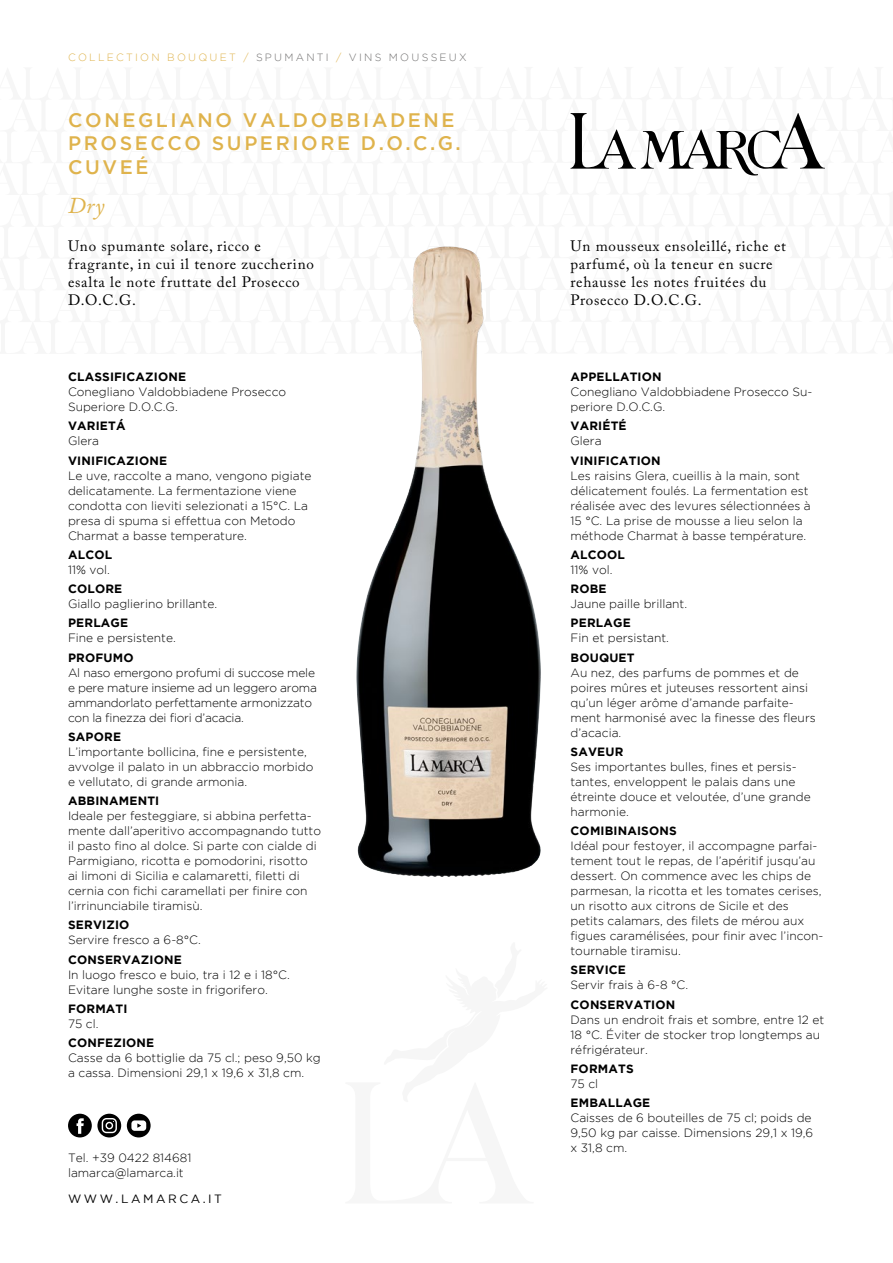
<style>
.page{position:relative;width:893px;height:1263px;background:#fff}
.page>*{position:absolute;margin:0;border:0;box-sizing:border-box;transform-origin:0 0}
.t1{font:italic 22.5px "Adobe Caslon Pro";color:#dfb34c}
.t2{font:500 19.5px/23.4px "Gotham";letter-spacing:.135em;color:#dfb34c}
.t3{font:15px/18px "Adobe Caslon Pro";letter-spacing:.05em;color:#000}
.t4{font:300 12px/15px "Gotham";color:#000}
.t5{font:700 12px "Gotham";letter-spacing:.015em;color:#000}
.t6{font:300 12px/15px "Gotham";letter-spacing:-.02em;color:#000}
.t7{font:12px "Gotham";letter-spacing:.215em;color:#000}
.t8{font:300 10.5px "Gotham";letter-spacing:.215em;color:#706f6f}
.s1{color:#dfb34c}
</style>
<div class="page">
<img style="left:356px;top:354px;width:185px;height:523px">
<svg style="left:412px;top:113px;width:413px;height:241px"></svg>
<svg style="left:68px;top:1114px;width:53px;height:23px"></svg>
<svg style="left:127px;top:1114px;width:24px;height:23px"></svg>
<p class="t8" style="left:68px;top:51px;width:400px"><span class="s1">COLLECTION BOUQUET /</span> SPUMANTI <span class="s1">/</span> VINS MOUSSEUX</p>
<h2 class="t2" style="left:68px;top:108px;width:394px">CONEGLIANO VALDOBBIADENE<br>PROSECCO SUPERIORE D.O.C.G.<br>CUVEÉ</h2>
<h1 class="t1" style="left:68px;top:192px;width:38px">Dry</h1>
<p class="t3" style="left:68px;top:237px;width:247px">Uno spumante solare, ricco e fragrante, in cui il tenore zuccherino esalta le note fruttate del Prosecco<br>D.O.C.G.</p>
<p class="t3" style="left:570px;top:237px;width:217px">Un mousseux ensoleillé, riche et parfumé, où la teneur en sucre rehausse les notes fruitées du<br>Prosecco D.O.C.G.</p>
<p class="t5" style="left:68px;top:370px;width:119px">CLASSIFICAZIONE</p>
<p class="t4" style="left:68px;top:384px;width:220px">Conegliano Valdobbiadene Prosecco<br>Superiore D.O.C.G.</p>
<p class="t5" style="left:68px;top:419px;width:59px">VARIETÁ</p>
<p class="t4" style="left:68px;top:433px;width:33px">Glera</p>
<p class="t5" style="left:68px;top:453px;width:101px">VINIFICAZIONE</p>
<p class="t4" style="left:68px;top:468px;width:245px">Le uve, raccolte a mano, vengono pigiate delicatamente. La fermentazione viene condotta con lieviti selezionati a 15°C. La presa di spuma si effettua con Metodo Charmat a basse temperature.</p>
<p class="t5" style="left:68px;top:548px;width:46px">ALCOL</p>
<p class="t4" style="left:68px;top:562px;width:43px">11% vol.</p>
<p class="t5" style="left:68px;top:582px;width:56px">COLORE</p>
<p class="t4" style="left:68px;top:596px;width:151px">Giallo paglierino brillante.</p>
<p class="t5" style="left:68px;top:616px;width:62px">PERLAGE</p>
<p class="t4" style="left:68px;top:630px;width:109px">Fine e persistente.</p>
<p class="t5" style="left:68px;top:650px;width:67px">PROFUMO</p>
<p class="t6" style="left:68px;top:665px;width:250px">Al naso emergono profumi di succose mele e pere mature insieme ad un leggero aroma ammandorlato perfettamente armonizzato con la finezza dei fiori d’acacia.</p>
<p class="t5" style="left:68px;top:730px;width:54px">SAPORE</p>
<p class="t4" style="left:68px;top:744px;width:247px">L’importante bollicina, fine e persistente, avvolge il palato in un abbraccio morbido e vellutato, di grande armonia.</p>
<p class="t5" style="left:68px;top:794px;width:93px">ABBINAMENTI</p>
<p class="t4" style="left:68px;top:808px;width:255px">Ideale per festeggiare, si abbina perfetta&shy;mente dall’aperitivo accompagnando tutto il pasto fino al dolce. Si parte con cialde di Parmigiano, ricotta e pomodorini, risotto<br>ai limoni di Sicilia e calamaretti, filetti di cernia con fichi caramellati per finire con l’irrinunciabile tiramisù.</p>
<p class="t5" style="left:68px;top:918px;width:63px">SERVIZIO</p>
<p class="t4" style="left:68px;top:932px;width:134px">Servire fresco a 6-8°C.</p>
<p class="t5" style="left:68px;top:952px;width:115px">CONSERVAZIONE</p>
<p class="t4" style="left:68px;top:967px;width:223px">In luogo fresco e buio, tra i 12 e i 18°C.<br>Evitare lunghe soste in frigorifero.</p>
<p class="t5" style="left:68px;top:1002px;width:61px">FORMATI</p>
<p class="t4" style="left:68px;top:1016px;width:32px">75 cl.</p>
<p class="t5" style="left:68px;top:1036px;width:88px">CONFEZIONE</p>
<p class="t4" style="left:68px;top:1050px;width:254px">Casse da 6 bottiglie da 75 cl.; peso 9,50 kg a cassa. Dimensioni 29,1 x 19,6 x 31,8 cm.</p>
<p class="t4" style="left:68px;top:1150px;width:125px">Tel. +39 0422 814681 lamarca@lamarca.it</p>
<p class="t7" style="left:68px;top:1192px;width:155px">WWW.LAMARCA.IT</p>
<p class="t5" style="left:571px;top:370px;width:93px">APPELLATION</p>
<p class="t4" style="left:570px;top:384px;width:243px">Conegliano Valdobbiadene Prosecco Su&shy;periore D.O.C.G.</p>
<p class="t5" style="left:571px;top:419px;width:58px">VARIÉTÉ</p>
<p class="t4" style="left:570px;top:433px;width:33px">Glera</p>
<p class="t5" style="left:571px;top:453px;width:92px">VINIFICATION</p>
<p class="t4" style="left:570px;top:468px;width:242px">Les raisins Glera, cueillis à la main, sont délicatement foulés. La fermentation est réalisée avec des levures sélectionnées à 15 °C. La prise de mousse a lieu selon la méthode Charmat à basse température.</p>
<p class="t5" style="left:571px;top:548px;width:56px">ALCOOL</p>
<p class="t4" style="left:570px;top:562px;width:43px">11% vol.</p>
<p class="t5" style="left:571px;top:582px;width:38px">ROBE</p>
<p class="t4" style="left:570px;top:596px;width:118px">Jaune paille brillant.</p>
<p class="t5" style="left:571px;top:616px;width:62px">PERLAGE</p>
<p class="t4" style="left:570px;top:630px;width:100px">Fin et persistant.</p>
<p class="t5" style="left:571px;top:650px;width:66px">BOUQUET</p>
<p class="t4" style="left:570px;top:665px;width:247px">Au nez, des parfums de pommes et de poires mûres et juteuses ressortent ainsi qu’un léger arôme d’amande parfaite&shy;ment harmonisé avec la finesse des fleurs d’acacia.</p>
<p class="t5" style="left:571px;top:745px;width:54px">SAVEUR</p>
<p class="t4" style="left:570px;top:759px;width:242px">Ses importantes bulles, fines et persis&shy;tantes, enveloppent le palais dans une étreinte douce et veloutée, d’une grande harmonie.</p>
<p class="t5" style="left:571px;top:824px;width:108px">COMIBINAISONS</p>
<p class="t4" style="left:570px;top:838px;width:254px">Idéal pour festoyer, il accompagne parfai&shy;tement tout le repas, de l’apéritif jusqu’au dessert. On commence avec les chips de parmesan, la ricotta et les tomates cerises, un risotto aux citrons de Sicile et des petits calamars, des filets de mérou aux figues caramélisées, pour finir avec l’incon&shy;tournable tiramisu.</p>
<p class="t5" style="left:571px;top:963px;width:57px">SERVICE</p>
<p class="t4" style="left:570px;top:977px;width:119px">Servir frais à 6-8 °C.</p>
<p class="t5" style="left:571px;top:997px;width:106px">CONSERVATION</p>
<p class="t4" style="left:570px;top:1012px;width:255px">Dans un endroit frais et sombre, entre 12 et<br>18 °C. Éviter de stocker trop longtemps au réfrigérateur.</p>
<p class="t5" style="left:571px;top:1062px;width:65px">FORMATS</p>
<p class="t4" style="left:570px;top:1076px;width:29px">75 cl</p>
<p class="t5" style="left:571px;top:1096px;width:81px">EMBALLAGE</p>
<p class="t4" style="left:570px;top:1110px;width:244px">Caisses de 6 bouteilles de 75 cl; poids de<br>9,50 kg par caisse. Dimensions 29,1 x 19,6 x 31,8 cm.</p>
</div>
